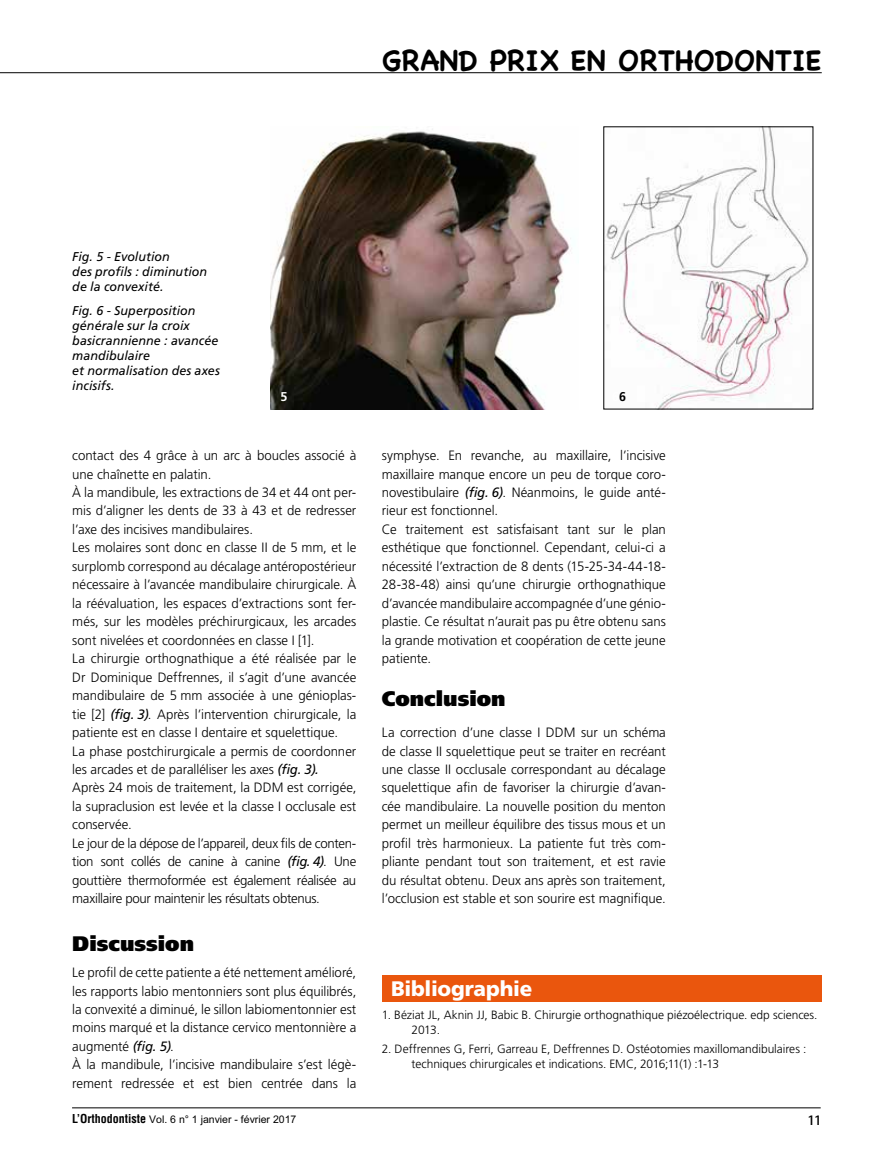
<style>
.page{position:relative;width:893px;height:1149px;background:#fff}
.page>*{position:absolute;margin:0;border:0;box-sizing:border-box;transform-origin:0 0}
.t1{font:700 28.5px "Chalkboard";letter-spacing:.005em;color:#000}
.t2{font:900 21px "Frutiger";color:#000}
.t3{font:900 21px "Frutiger";letter-spacing:-.01em;color:#fff}
.t4{font:700 15px "Rotis Sans Serif";color:#000}
.t5{font:300 13.5px/18.5px "Frutiger";letter-spacing:-.005em;color:#000}
.t6{font:italic 12.75px/15px "Frutiger";color:#000}
.t7{font:700 12.75px "Frutiger";color:#fff}
.t8{font:300 12px/15px "Frutiger";letter-spacing:-.005em;color:#000}
.t9{font:10.5px "M Arial";color:#000}
.s1{color:#000}
.s2{font-weight:400;font-style:italic}
.s3{font-family:"Helvetica";font-weight:700;font-stretch:condensed;font-size:12px}
</style>
<div class="page">
<hr style="left:0;top:72px;width:822px;height:1px;background:#000">
<hr style="left:72px;top:1107px;width:749px;height:1px;background:#000">
<img style="left:271px;top:129px;width:300px;height:280px">
<img style="left:605px;top:128px;width:204px;height:279px">
<div style="left:382px;top:975px;width:439px;height:26px;background:#ea560d"></div>
<h1 class="t1" style="left:382px;top:43px;width:441px">GRAND PRIX EN ORTHODONTIE</h1>
<p class="t6" style="left:72px;top:249px;width:136px">Fig. 5 - Evolution<br>des profils : diminution de la convexité.</p>
<p class="t6" style="left:72px;top:302px;width:149px">Fig. 6 - Superposition générale sur la croix basicrannienne : avancée mandibulaire<br>et normalisation des axes incisifs.</p>
<p class="t7" style="left:281px;top:389px;width:8px">5</p>
<p class="t7" style="left:612px;top:389px;width:16px">6<span class="s1">6</span></p>
<p class="t5" style="left:72px;top:446px;width:286px">contact des 4 grâce à un arc à boucles associé à une chaînette en palatin.<br>À la mandibule, les extractions de 34 et 44 ont per&shy;mis d’aligner les dents de 33 à 43 et de redresser l’axe des incisives mandibulaires.<br>Les molaires sont donc en classe II de 5 mm, et le surplomb correspond au décalage antéropostérieur nécessaire à l’avancée mandibulaire chirurgicale. À la réévaluation, les espaces d’extractions sont fer&shy;més, sur les modèles préchirurgicaux, les arcades sont nivelées et coordonnées en classe I [1].<br>La chirurgie orthognathique a été réalisée par le Dr Dominique Deffrennes, il s’agit d’une avancée mandibulaire de 5 mm associée à une génioplas&shy;tie [2] <span class="s2">(fig. 3)</span>. Après l’intervention chirurgicale, la patiente est en classe I dentaire et squelettique.<br>La phase postchirurgicale a permis de coordonner les arcades et de paralléliser les axes <span class="s2">(fig. 3).<br></span>Après 24 mois de traitement, la DDM est corrigée, la supraclusion est levée et la classe I occlusale est conservée.<br>Le jour de la dépose de l’appareil, deux fils de conten&shy;tion sont collés de canine à canine <span class="s2">(fig. 4)</span>. Une gouttière thermoformée est également réalisée au maxillaire pour maintenir les résultats obtenus.</p>
<h2 class="t2" style="left:72px;top:930px;width:123px">Discussion</h2>
<p class="t5" style="left:72px;top:962px;width:286px">Le profil de cette patiente a été nettement amélioré, les rapports labio mentonniers sont plus équilibrés, la convexité a diminué, le sillon labiomentonnier est moins marqué et la distance cervico mentonnière a augmenté <span class="s2">(fig. 5)</span>.<br>À la mandibule, l’incisive mandibulaire s’est légè&shy;rement redressée et est bien centrée dans la</p>
<p class="t5" style="left:382px;top:446px;width:286px">symphyse. En revanche, au maxillaire, l’incisive maxillaire manque encore un peu de torque coro&shy;novestibulaire <span class="s2">(fig. 6)</span>. Néanmoins, le guide anté&shy;rieur est fonctionnel.<br>Ce traitement est satisfaisant tant sur le plan esthétique que fonctionnel. Cependant, celui-ci a nécessité l’extraction de 8 dents (15-25-34-44-18- 28-38-48) ainsi qu’une chirurgie orthognathique d’avancée mandibulaire accompagnée d’une génio&shy;plastie. Ce résultat n’aurait pas pu être obtenu sans la grande motivation et coopération de cette jeune patiente.</p>
<h2 class="t2" style="left:382px;top:685px;width:125px">Conclusion</h2>
<p class="t5" style="left:382px;top:722px;width:286px;text-align:justify">La correction d’une classe I DDM sur un schéma de classe II squelettique peut se traiter en recréant une classe II occlusale correspondant au décalage squelettique afin de favoriser la chirurgie d’avan&shy;cée mandibulaire. La nouvelle position du menton permet un meilleur équilibre des tissus mous et un profil très harmonieux. La patiente fut très com&shy;pliante pendant tout son traitement, et est ravie du résultat obtenu. Deux ans après son traitement, l’occlusion est stable et son sourire est magnifique.</p>
<h2 class="t3" style="left:391px;top:975px;width:143px">Bibliographie</h2>
<p class="t8" style="left:412px;top:1007px;width:407px;text-indent:-30px">1. Béziat JL, Aknin JJ, Babic B. Chirurgie orthognathique piézoélectrique. edp sciences.<br>2013.</p>
<p class="t8" style="left:412px;top:1041px;width:396px;text-indent:-30px">2. Deffrennes G, Ferri, Garreau E, Deffrennes D. Ostéotomies maxillomandibulaires : techniques chirurgicales et indications. EMC, 2016;11(1) :1-13</p>
<p class="t9" style="left:72px;top:1112px;width:226px"><span class="s3">L’Orthodontiste</span> Vol. 6 n° 1 janvier - février 2017</p>
<p class="t4" style="left:807px;top:1110px;width:16px">11</p>
</div>
